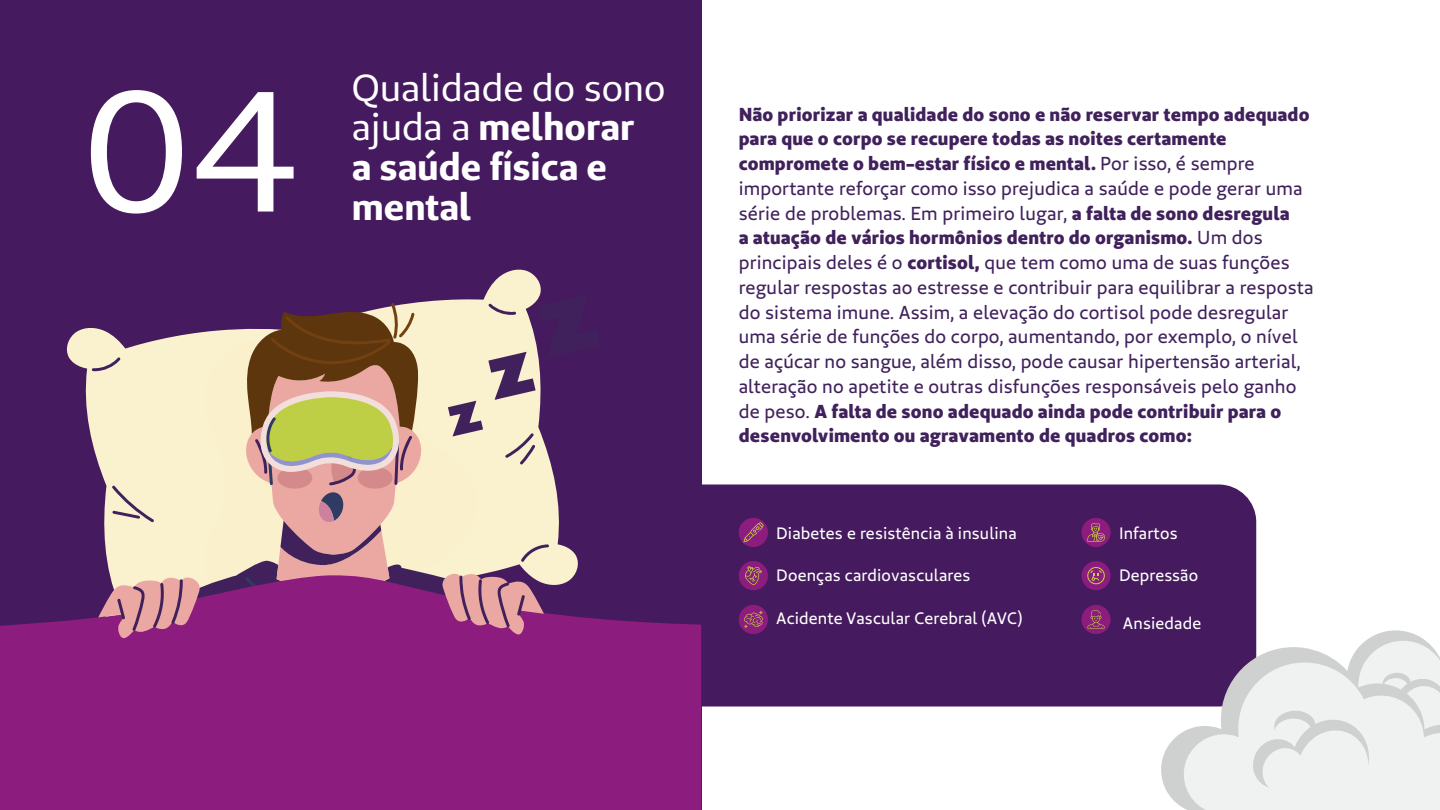
<style>
.page{position:relative;width:1440px;height:810px;background:#fff}
.page>*{position:absolute;margin:0;border:0;box-sizing:border-box;transform-origin:0 0}
.t1{font:170.62px "Unimed Sans";color:#fff}
.t2{font:700 37.5px/39.8px "Unimed Sans";color:#fff}
.t3{font:18.75px/24.8px "Unimed Sans 2020 Regular";letter-spacing:.01em;color:#40215c}
.t4{font:700 18.75px/24.8px "Unimed Sans 2020 Extra";letter-spacing:.01em;color:#40215c}
.t5{font:16.5px "Unimed Sans 2020 Regular";letter-spacing:.01em;color:#fff}
.s1{font-weight:400}
.s2{font-family:"Unimed Sans 2020 Regular";font-weight:400}
.s3{font-family:"Unimed Sans 2020 Extra";font-weight:700}
</style>
<div class="page">
<div style="left:642px;top:484px;width:614px;height:222px;background:#451a5e;border-radius:38px"></div>
<div style="left:0;top:0;width:701px;height:810px;background:#451a5e"></div>
<svg style="left:66px;top:269px;width:475px;height:172px"></svg>
<div style="left:0;top:618px;width:701px;height:192px;background:#8c1c7d"></div>
<svg style="left:92px;top:294px;width:509px;height:361px"></svg>
<div style="left:739px;top:518px;width:29px;height:29px;background:#8c1c7d;border-radius:50%"></div>
<svg style="left:743px;top:522px;width:21px;height:21px"></svg>
<div style="left:739px;top:561px;width:29px;height:29px;background:#8c1c7d;border-radius:50%"></div>
<svg style="left:745px;top:566px;width:17px;height:19px"></svg>
<div style="left:739px;top:605px;width:29px;height:29px;background:#8c1c7d;border-radius:50%"></div>
<svg style="left:744px;top:611px;width:19px;height:17px"></svg>
<div style="left:1082px;top:518px;width:29px;height:29px;background:#8c1c7d;border-radius:50%"></div>
<svg style="left:1087px;top:523px;width:18px;height:19px"></svg>
<div style="left:1082px;top:561px;width:29px;height:29px;background:#8c1c7d;border-radius:50%"></div>
<svg style="left:1087px;top:567px;width:18px;height:18px"></svg>
<div style="left:1082px;top:605px;width:29px;height:29px;background:#8c1c7d;border-radius:50%"></div>
<svg style="left:1087px;top:610px;width:18px;height:19px"></svg>
<svg style="left:1161px;top:630px;width:279px;height:180px"></svg>
<h1 class="t1" style="left:82px;top:43px;width:219px">04</h1>
<h2 class="t2" style="left:352px;top:67px;width:315px"><span class="s1">Qualidade do sono ajuda a</span> melhorar<br>a saúde física e mental</h2>
<p class="t4" style="left:739px;top:101px;width:572px">Não priorizar a qualidade do sono e não reservar tempo adequado para que o corpo se recupere todas as noites certamente compromete o bem-estar físico e mental. <span class="s2">Por isso, é sempre</span></p>
<p class="t3" style="left:739px;top:176px;width:565px">importante reforçar como isso prejudica a saúde e pode gerar uma série de problemas. Em primeiro lugar, <span class="s3">a falta de sono desregula</span></p>
<p class="t4" style="left:739px;top:225px;width:525px">a atuação de vários hormônios dentro do organismo. <span class="s2">Um dos</span></p>
<p class="t3" style="left:739px;top:250px;width:576px">principais deles é o <span class="s3">cortisol,</span> que tem como uma de suas funções regular respostas ao estresse e contribuir para equilibrar a resposta do sistema imune. Assim, a elevação do cortisol pode desregular uma série de funções do corpo, aumentando, por exemplo, o nível de açúcar no sangue, além disso, pode causar hipertensão arterial, alteração no apetite e outras disfunções responsáveis pelo ganho</p>
<p class="t4" style="left:739px;top:398px;width:544px"><span class="s2">de peso.</span> A falta de sono adequado ainda pode contribuir para o desenvolvimento ou agravamento de quadros como:</p>
<p class="t5" style="left:776px;top:522px;width:242px">Diabetes e resistência à insulina</p>
<p class="t5" style="left:776px;top:565px;width:196px">Doenças cardiovasculares</p>
<p class="t5" style="left:776px;top:608px;width:248px">Acidente Vascular Cerebral (AVC)</p>
<p class="t5" style="left:1119px;top:523px;width:60px">Infartos</p>
<p class="t5" style="left:1119px;top:565px;width:81px">Depressão</p>
<p class="t5" style="left:1123px;top:613px;width:80px">Ansiedade</p>
</div>
